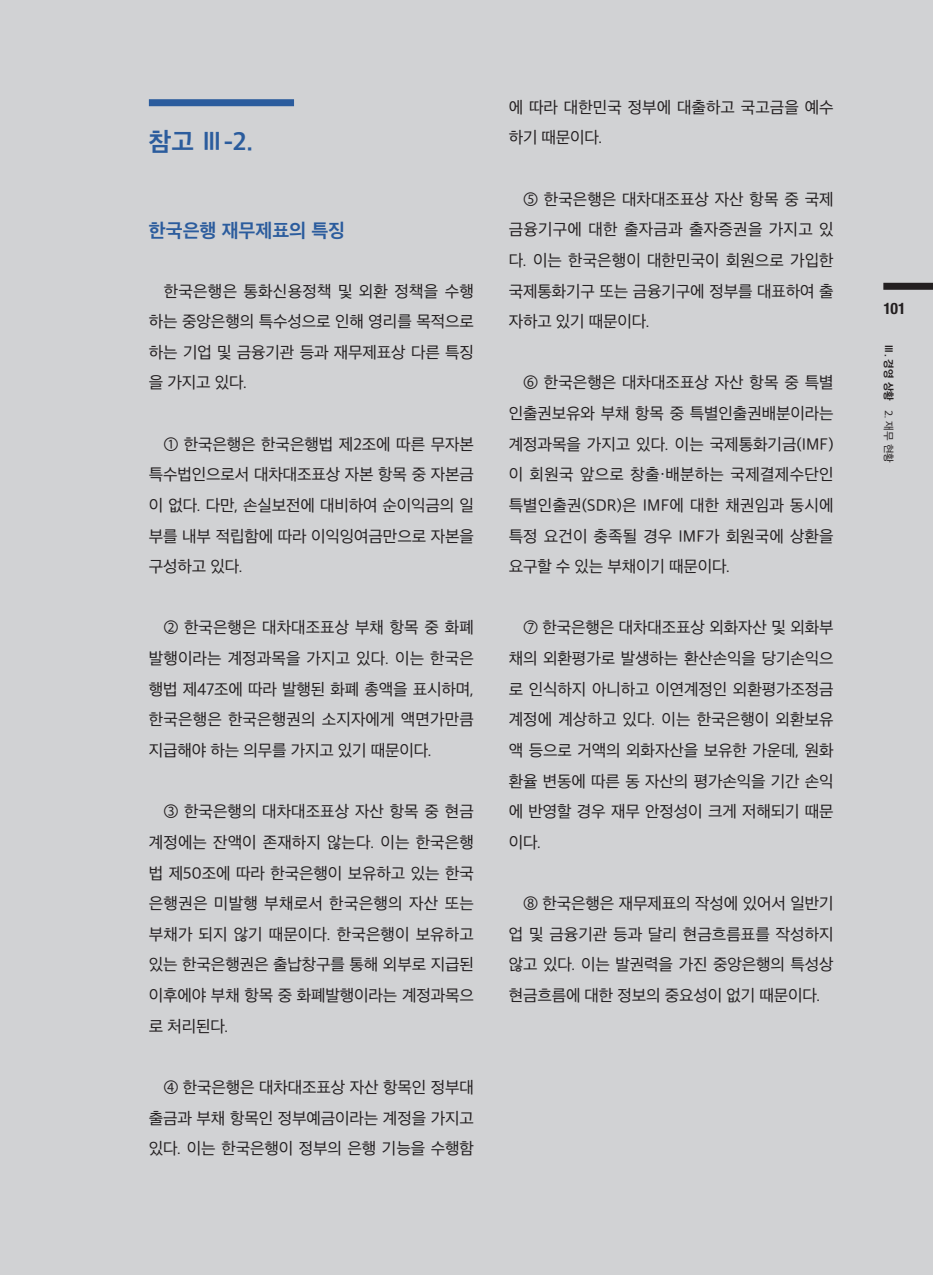
<style>
.page{position:relative;width:933px;height:1275px;background:#d1d2d4}
.page>*{position:absolute;margin:0;border:0;box-sizing:border-box;transform-origin:0 0}
.t1{font:24.5px "SD Gothic Neo 1 OTFB";color:#2b5c9d}
.t2{font:18.38px "SD Gothic Neo 1 OTFB";color:#2b5c9d}
.t3{font:15.75px/30.6px "SD Gothic Neo 1 OTFR";letter-spacing:-.01em;color:#231f20;text-align:justify}
.t4{font:700 condensed 15.75px "Helvetica Neue LT Std";color:#231f20}
.t5{font:10.5px "SD Gothic Neo 1 OTFB";color:#231f20}
.s1{font-family:"SD Gothic Neo 1 OTFR"}
</style>
<div class="page">
<div style="left:883px;top:283px;width:50px;height:7px;background:#231f20"></div>
<div style="left:149px;top:99px;width:145px;height:7px;background:#2b5c9d"></div>
<p class="t1" style="left:149px;top:130px;width:106px">참고 Ⅲ-2.</p>
<p class="t2" style="left:149px;top:222px;width:198px">한국은행 재무제표의 특징</p>
<p class="t3" style="left:149px;top:276px;width:326px;text-indent:15px">한국은행은 통화신용정책 및 외환 정책을 수행 하는 중앙은행의 특수성으로 인해 영리를 목적으로 하는 기업 및 금융기관 등과 재무제표상 다른 특징 을 가지고 있다.</p>
<p class="t3" style="left:149px;top:429px;width:326px;text-indent:15px">① 한국은행은 한국은행법 제2조에 따른 무자본 특수법인으로서 대차대조표상 자본 항목 중 자본금 이 없다. 다만, 손실보전에 대비하여 순이익금의 일 부를 내부 적립함에 따라 이익잉여금만으로 자본을 구성하고 있다.</p>
<p class="t3" style="left:149px;top:612px;width:326px;text-indent:15px">② 한국은행은 대차대조표상 부채 항목 중 화폐 발행이라는 계정과목을 가지고 있다. 이는 한국은 행법 제47조에 따라 발행된 화폐 총액을 표시하며, 한국은행은 한국은행권의 소지자에게 액면가만큼 지급해야 하는 의무를 가지고 있기 때문이다.</p>
<p class="t3" style="left:149px;top:796px;width:326px;text-indent:15px">③ 한국은행의 대차대조표상 자산 항목 중 현금 계정에는 잔액이 존재하지 않는다. 이는 한국은행 법 제50조에 따라 한국은행이 보유하고 있는 한국 은행권은 미발행 부채로서 한국은행의 자산 또는 부채가 되지 않기 때문이다. 한국은행이 보유하고 있는 한국은행권은 출납창구를 통해 외부로 지급된 이후에야 부채 항목 중 화폐발행이라는 계정과목으 로 처리된다.</p>
<p class="t3" style="left:149px;top:1072px;width:326px;text-indent:15px">④ 한국은행은 대차대조표상 자산 항목인 정부대 출금과 부채 항목인 정부예금이라는 계정을 가지고 있다. 이는 한국은행이 정부의 은행 기능을 수행함</p>
<p class="t3" style="left:508px;top:92px;width:326px">에 따라 대한민국 정부에 대출하고 국고금을 예수 하기 때문이다.</p>
<p class="t3" style="left:508px;top:184px;width:326px;text-indent:15px">⑤ 한국은행은 대차대조표상 자산 항목 중 국제 금융기구에 대한 출자금과 출자증권을 가지고 있 다. 이는 한국은행이 대한민국이 회원으로 가입한 국제통화기구 또는 금융기구에 정부를 대표하여 출 자하고 있기 때문이다.</p>
<p class="t3" style="left:508px;top:367px;width:326px;text-indent:15px">⑥ 한국은행은 대차대조표상 자산 항목 중 특별 인출권보유와 부채 항목 중 특별인출권배분이라는 계정과목을 가지고 있다. 이는 국제통화기금(IMF) 이 회원국 앞으로 창출·배분하는 국제결제수단인 특별인출권(SDR)은 IMF에 대한 채권임과 동시에 특정 요건이 충족될 경우 IMF가 회원국에 상환을 요구할 수 있는 부채이기 때문이다.</p>
<p class="t3" style="left:508px;top:612px;width:326px;text-indent:15px">⑦ 한국은행은 대차대조표상 외화자산 및 외화부 채의 외환평가로 발생하는 환산손익을 당기손익으 로 인식하지 아니하고 이연계정인 외환평가조정금 계정에 계상하고 있다. 이는 한국은행이 외환보유 액 등으로 거액의 외화자산을 보유한 가운데, 원화 환율 변동에 따른 동 자산의 평가손익을 기간 손익 에 반영할 경우 재무 안정성이 크게 저해되기 때문 이다.</p>
<p class="t3" style="left:508px;top:888px;width:326px;text-indent:15px">⑧ 한국은행은 재무제표의 작성에 있어서 일반기 업 및 금융기관 등과 달리 현금흐름표를 작성하지 않고 있다. 이는 발권력을 가진 중앙은행의 특성상 현금흐름에 대한 정보의 중요성이 없기 때문이다.</p>
<p class="t4" style="left:883px;top:299px;width:24px">101</p>
<p class="t5" style="left:893px;top:344px;width:120px;rotate:90deg">Ⅲ. 경영 상황 <span class="s1">2. 재무 현황</span></p>
</div>
